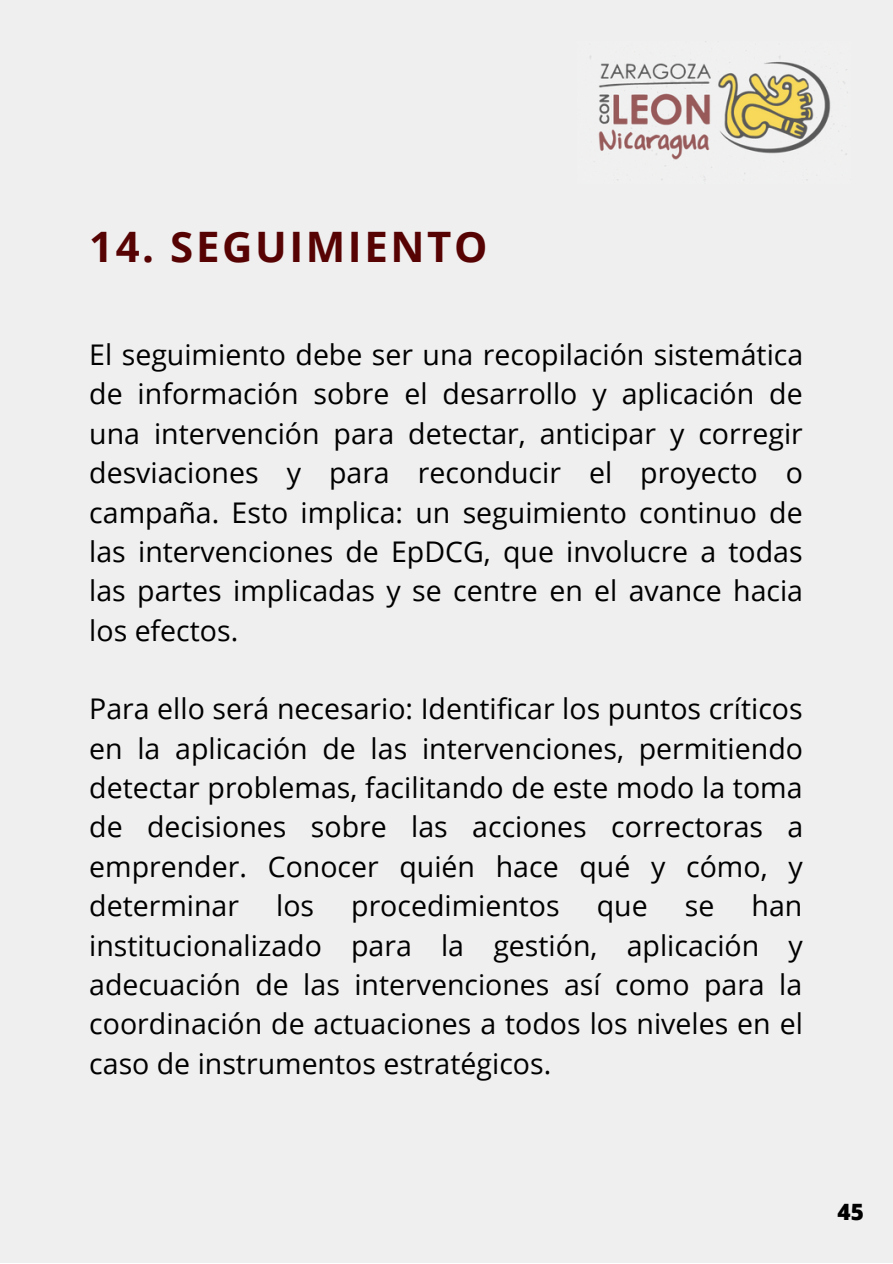
<style>
.page{position:relative;width:893px;height:1264px;background:#fff}
.page>*{position:absolute;margin:0;border:0;box-sizing:border-box;transform-origin:0 0}
.t1{font:700 42px "Open Sans";letter-spacing:.06em;color:#570304}
.t2{font:28.5px/39.3px "Open Sans";color:#000;text-align:justify}
.t3{font:800 22.5px "Open Sans";color:#000}
</style>
<div class="page">
<div style="left:0;top:0;width:892px;height:1262px;background:#efefef"></div>
<img style="left:590px;top:56px;width:258px;height:124px">
<p class="t1" style="left:89px;top:217px;width:399px">14. SEGUIMIENTO</p>
<p class="t2" style="left:89px;top:334px;width:715px">El seguimiento debe ser una recopilación sistemática de información sobre el desarrollo y aplicación de una intervención para detectar, anticipar y corregir desviaciones y para reconducir el proyecto o campaña. Esto implica: un seguimiento continuo de las intervenciones de EpDCG, que involucre a todas las partes implicadas y se centre en el avance hacia los efectos.</p>
<p class="t2" style="left:89px;top:688px;width:715px">Para ello será necesario: Identificar los puntos críticos en la aplicación de las intervenciones, permitiendo detectar problemas, facilitando de este modo la toma de decisiones sobre las acciones correctoras a emprender. Conocer quién hace qué y cómo, y determinar</p>
<p class="t2" style="left:89px;top:885px;width:715px;text-indent:662px">han institucionalizado para la gestión, aplicación y adecuación de las intervenciones así como para la coordinación de actuaciones a todos los niveles en el caso de instrumentos estratégicos.</p>
<p class="t2" style="left:276px;top:885px;width:39px">los</p>
<p class="t2" style="left:351px;top:885px;width:210px">procedimientos</p>
<p class="t2" style="left:596px;top:885px;width:52px">que</p>
<p class="t2" style="left:684px;top:885px;width:31px">se</p>
<p class="t3" style="left:837px;top:1195px;width:28px">45</p>
</div>
